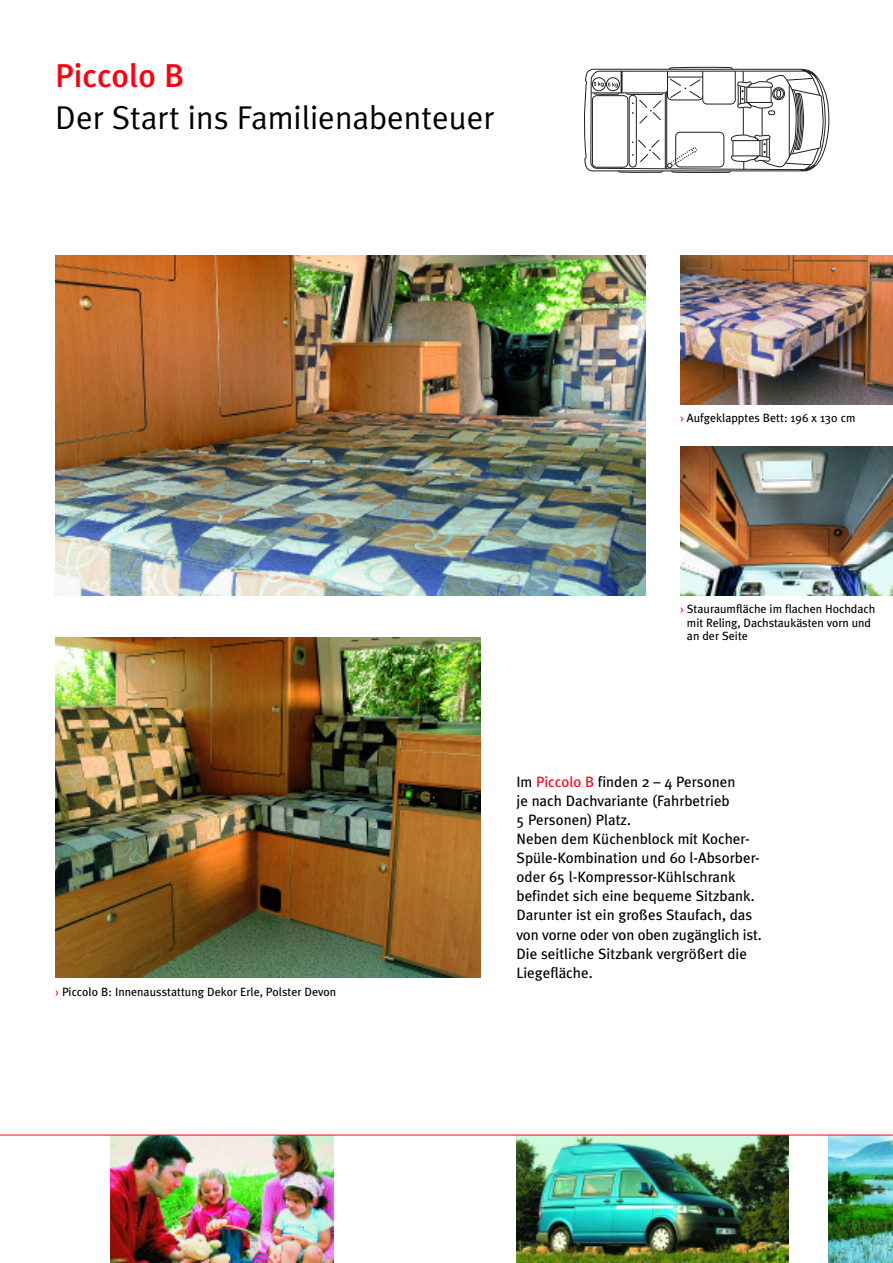
<style>
.page{position:relative;width:893px;height:1263px;background:#fff}
.page>*{position:absolute;margin:0;border:0;box-sizing:border-box;transform-origin:0 0}
.t1{font:33px "Meta Plus Normal";color:#000}
.t2{font:500 33px "Meta Plus";color:#ff000f}
.t3{font:15px/19px "Meta Plus";color:#000}
.t4{font:12px/13.5px "Meta Plus";color:#000}
.s1{color:#ff000f}
</style>
<div class="page">
<img style="left:55px;top:255px;width:590px;height:340px">
<img style="left:55px;top:638px;width:425px;height:340px">
<img style="left:111px;top:1136px;width:223px;height:127px">
<img style="left:516px;top:1136px;width:272px;height:127px">
<img style="left:829px;top:1136px;width:64px;height:127px">
<img style="left:680px;top:447px;width:213px;height:148px">
<img style="left:680px;top:255px;width:213px;height:149px">
<svg style="left:584px;top:66px;width:245px;height:107px"></svg>
<hr style="left:0;top:1135px;width:893px;height:1px;background:#ff000f">
<h1 class="t2" style="left:55px;top:62px;width:130px">Piccolo B</h1>
<h1 class="t1" style="left:55px;top:105px;width:441px">Der Start ins Familienabenteuer</h1>
<p class="t4" style="left:55px;top:985px;width:283px"><span class="s1">›</span> Piccolo B: Innenausstattung Dekor Erle, Polster Devon</p>
<p class="t4" style="left:680px;top:412px;width:177px"><span class="s1">›</span> Aufgeklapptes Bett: 196 x 130 cm</p>
<p class="t4" style="left:687px;top:603px;width:190px;text-indent:-7px"><span class="s1">›</span> Stauraumfläche im flachen Hochdach mit Reling, Dachstaukästen vorn und an der Seite</p>
<p class="t3" style="left:516px;top:773px;width:247px">Im <span class="s1">Piccolo B</span> finden 2 – 4 Personen<br>je nach Dachvariante (Fahrbetrieb<br>5 Personen) Platz.<br>Neben dem Küchenblock mit Kocher-<br>Spüle-Kombination und 60 l-Absorber&shy;oder 65 l-Kompressor-Kühlschrank befindet sich eine bequeme Sitzbank.<br>Darunter ist ein großes Staufach, das von vorne oder von oben zugänglich ist.<br>Die seitliche Sitzbank vergrößert die<br>Liegefläche.</p>
</div>
